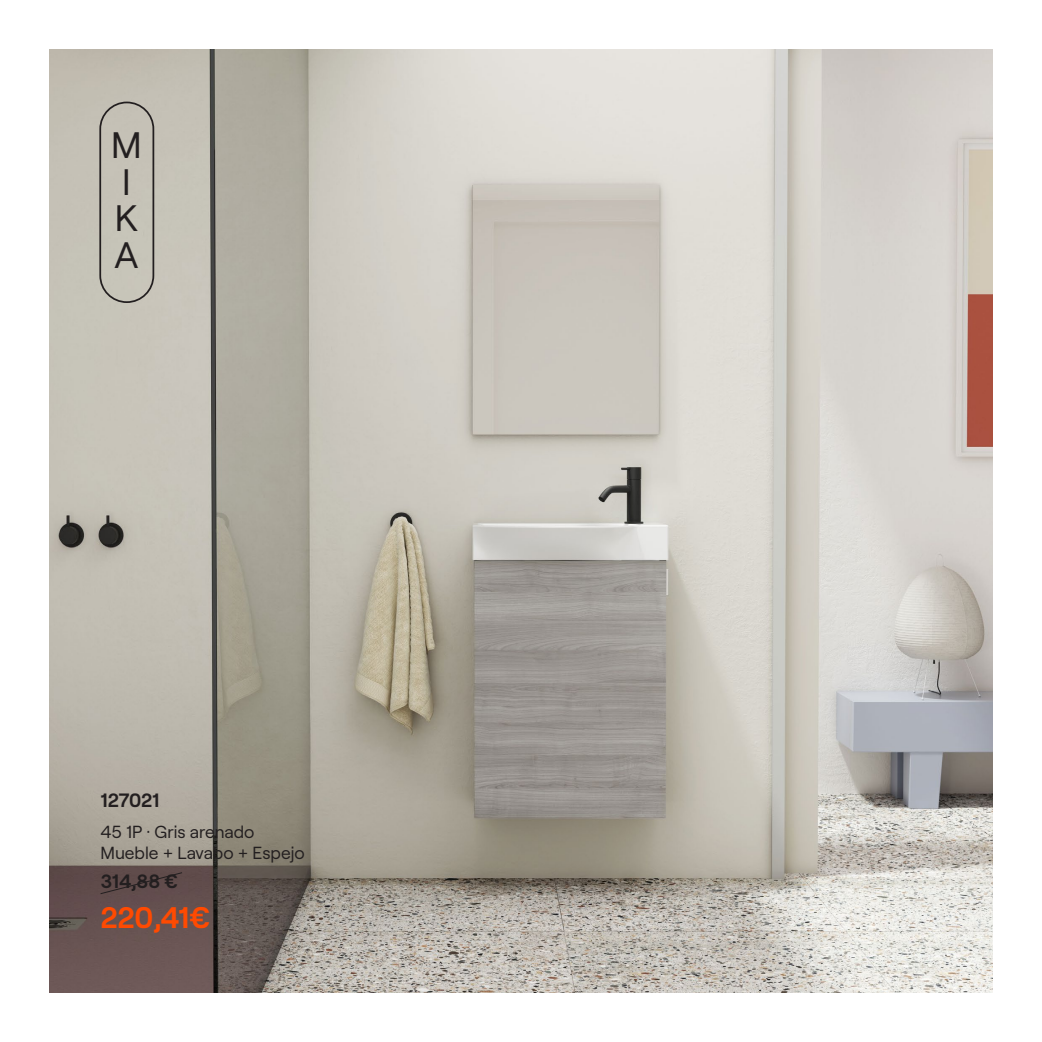
<style>
.page{position:relative;width:1042px;height:1042px;background:#fff}
.page>*{position:absolute;margin:0;border:0;box-sizing:border-box;transform-origin:0 0}
.t1{font:36.75px/36.9px "Roobert";color:#231f20}
.t2{font:600 29.75px "Roobert";color:#ff4a01}
.t3{font:600 19.25px "Roobert";letter-spacing:-.005em;color:#231f20}
.t4{font:17.5px/21px "Roobert";color:#231f20}
</style>
<div class="page">
<img style="left:50px;top:50px;width:942px;height:942px">
<svg style="left:99px;top:871px;width:84px;height:24px"></svg>
<div style="left:99px;top:102px;width:55px;height:201px;border:2px solid #231f20;border-radius:27px"></div>
<h1 class="t1" style="left:111px;top:123px;width:32px">M<br>I<br>K<br>A</h1>
<p class="t3" style="left:100px;top:785px;width:61px">127021</p>
<p class="t4" style="left:100px;top:819px;width:206px">45 1P · Gris arenado<br>Mueble + Lavabo + Espejo</p>
<p class="t3" style="left:100px;top:867px;width:79px">314,88 €</p>
<h2 class="t2" style="left:100px;top:894px;width:111px">220,41€</h2>
</div>
